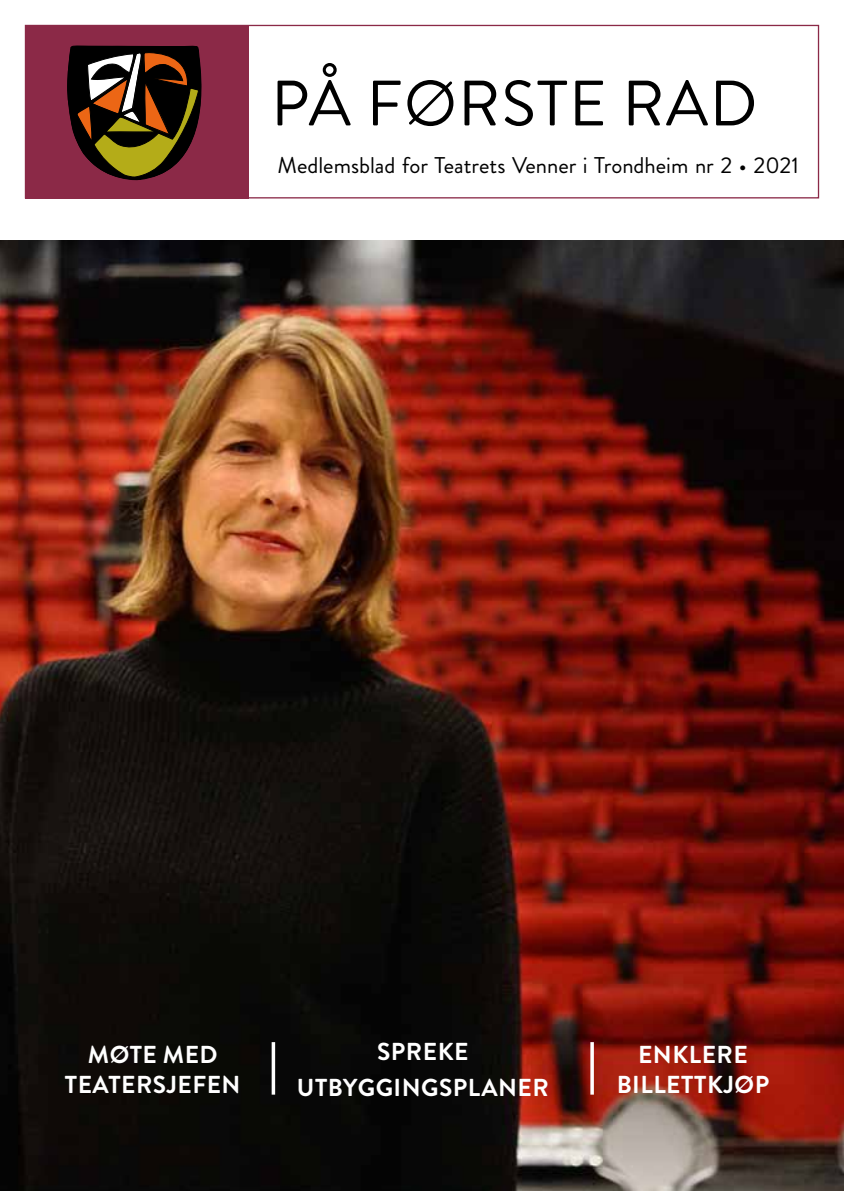
<style>
.page{position:relative;width:844px;height:1191px;background:#fff}
.page>*{position:absolute;margin:0;border:0;box-sizing:border-box;transform-origin:0 0}
.t1{font:63.88px "Brandon Grotesque";letter-spacing:.02em;color:#000}
.t2{font:700 24.5px/29.8px "Brandon Grotesque";letter-spacing:.02em;color:#fff;text-align:center}
.t3{font:22.75px "Brandon Grotesque";color:#000}
</style>
<div class="page">
<img style="left:0;top:240px;width:843px;height:951px">
<div style="left:25px;top:25px;width:223px;height:173px;background:#8b2947"></div>
<svg style="left:67px;top:46px;width:135px;height:135px;background:#533820"></svg>
<svg style="left:271px;top:1042px;width:4px;height:52px"></svg>
<hr style="left:590px;top:1042px;width:3px;height:52px;background:#fff">
<h1 class="t1" style="left:271px;top:59px;width:487px">PÅ FØRSTE RAD</h1>
<p class="t3" style="left:277px;top:149px;width:522px">Medlemsblad for Teatrets Venner i Trondheim nr 2 • 2021</p>
<p class="t2" style="left:65px;top:1040px;width:177px">MØTE MED<br>TEATERSJEFEN</p>
<p class="t2" style="left:297px;top:1035px;width:253px;line-height:35px">SPREKE<br>UTBYGGINGSPLANER</p>
<p class="t2" style="left:616px;top:1040px;width:154px">ENKLERE<br>BILLETTKJØP</p>
</div>
